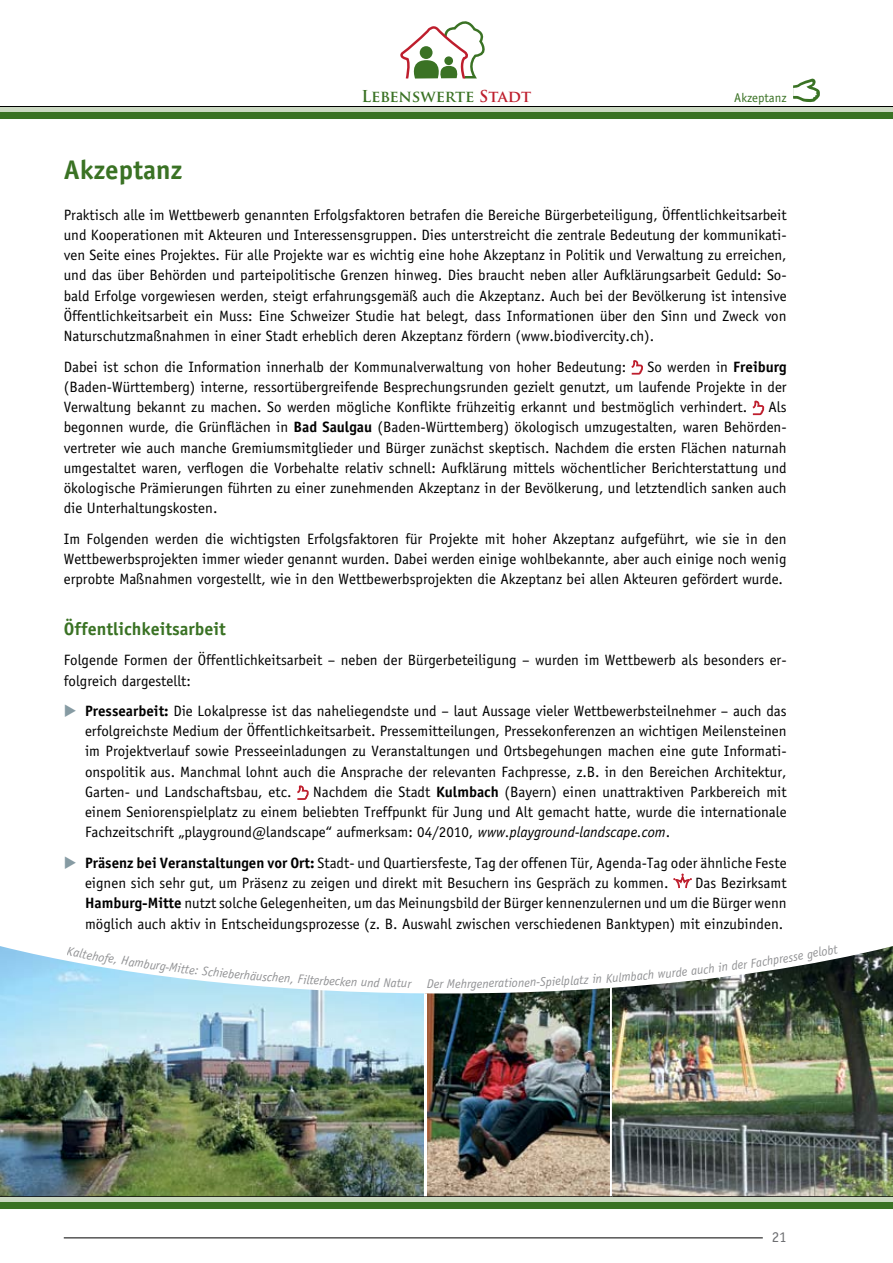
<style>
.page{position:relative;width:893px;height:1263px;background:#fff}
.page>*{position:absolute;margin:0;border:0;box-sizing:border-box;transform-origin:0 0}
.t1{font:700 27px "Officina Sans";color:#3a7224}
.t2{font:700 18px "Officina Sans";color:#3a7224}
.t3{font:700 16.05px "Trajan Pro";color:#3a7224}
.t4{font:15px/20.2px "Officina Sans";color:#000;text-align:justify}
.t5{font:15px "Officina Sans";color:#6d6e71}
.t6{font:italic 12.75px "Officina Sans";letter-spacing:-.005em;color:#6d6e71}
.t7{font:12.75px "Officina Sans";color:#3a7224}
.s1{color:#be1e2d}
.s2{font-weight:700}
.s3{font-style:italic}
</style>
<div class="page">
<svg style="left:400px;top:21px;width:85px;height:58px"></svg>
<hr style="left:64px;top:1237px;width:718px;height:1px;background:#000">
<div style="left:763px;top:1225px;width:24px;height:22px;background:#fff"></div>
<svg style="left:0;top:107px;width:893px;height:6px;fill:#cbd9c2"></svg>
<hr style="left:0;top:106px;width:893px;height:1px;background:#000">
<div style="left:0;top:113px;width:893px;height:6px;background:#3a7224"></div>
<svg style="left:0;top:1197px;width:893px;height:6px;fill:#cbd9c2"></svg>
<hr style="left:0;top:1196px;width:893px;height:1px;background:#000">
<div style="left:0;top:1203px;width:893px;height:6px;background:#3a7224"></div>
<img style="left:0;top:946px;width:424px;height:250px">
<img style="left:427px;top:988px;width:183px;height:208px">
<img style="left:612px;top:946px;width:281px;height:250px">
<svg style="left:632px;top:360px;width:11px;height:15px"></svg>
<svg style="left:753px;top:401px;width:11px;height:14px"></svg>
<svg style="left:297px;top:785px;width:12px;height:15px"></svg>
<svg style="left:673px;top:873px;width:19px;height:15px"></svg>
<svg style="left:793px;top:79px;width:27px;height:23px"></svg>
<svg style="left:67px;top:946px;width:13px;height:11px"></svg>
<p class="t3" style="left:361px;top:87px;width:171px">Lebenswerte <span class="s1">Stadt</span></p>
<p class="t7" style="left:734px;top:91px;width:54px">Akzeptanz</p>
<h1 class="t1" style="left:64px;top:155px;width:120px">Akzeptanz</h1>
<p class="t4" style="left:64px;top:205px;width:724px">Praktisch alle im Wettbewerb genannten Erfolgsfaktoren betrafen die Bereiche Bürgerbeteiligung, Öffentlichkeitsarbeit und Kooperationen mit Akteuren und Interessensgruppen. Dies unterstreicht die zentrale Bedeutung der kommunikati&shy;ven Seite eines Projektes. Für alle Projekte war es wichtig eine hohe Akzeptanz in Politik und Verwaltung zu erreichen, und das über Behörden und parteipolitische Grenzen hinweg. Dies braucht neben aller Aufklärungsarbeit Geduld: So&shy;bald Erfolge vorgewiesen werden, steigt erfahrungsgemäß auch die Akzeptanz. Auch bei der Bevölkerung ist intensive Öffentlichkeitsarbeit ein Muss: Eine Schweizer Studie hat belegt, dass Informationen über den Sinn und Zweck von Naturschutzmaßnahmen in einer Stadt erheblich deren Akzeptanz fördern (www.biodivercity.ch).</p>
<p class="t4" style="left:64px;top:357px;width:564px">Dabei ist schon die Information innerhalb der Kommunalverwaltung von hoher Bedeutung:</p>
<p class="t4" style="left:64px;top:357px;width:724px;text-indent:584px">So werden in <span class="s2">Freiburg </span>(Baden-Württemberg) interne, ressortübergreifende Besprechungsrunden gezielt genutzt, um laufende Projekte in der Verwaltung bekannt zu machen. So werden mögliche Konflikte frühzeitig erkannt und bestmöglich verhindert.</p>
<p class="t4" style="left:64px;top:397px;width:724px;text-indent:705px">Als begonnen wurde, die Grünflächen in <span class="s2">Bad Saulgau</span> (Baden-Württemberg) ökologisch umzugestalten, waren Behörden&shy;vertreter wie auch manche Gremiumsmitglieder und Bürger zunächst skeptisch. Nachdem die ersten Flächen naturnah umgestaltet waren, verflogen die Vorbehalte relativ schnell: Aufklärung mittels wöchentlicher Berichterstattung und ökologische Prämierungen führten zu einer zunehmenden Akzeptanz in der Bevölkerung, und letztendlich sanken auch die Unterhaltungskosten.</p>
<p class="t4" style="left:64px;top:529px;width:724px">Im Folgenden werden die wichtigsten Erfolgsfaktoren für Projekte mit hoher Akzeptanz aufgeführt, wie sie in den Wettbewerbsprojekten immer wieder genannt wurden. Dabei werden einige wohlbekannte, aber auch einige noch wenig erprobte Maßnahmen vorgestellt, wie in den Wettbewerbsprojekten die Akzeptanz bei allen Akteuren gefördert wurde.</p>
<p class="t2" style="left:64px;top:618px;width:163px">Öffentlichkeitsarbeit</p>
<p class="t4" style="left:64px;top:650px;width:724px">Folgende Formen der Öffentlichkeitsarbeit – neben der Bürgerbeteiligung – wurden im Wettbewerb als besonders er&shy;folgreich dargestellt:</p>
<p class="t4" style="left:85px;top:701px;width:703px"><span class="s2">Pressearbeit:</span> Die Lokalpresse ist das naheliegendste und – laut Aussage vieler Wettbewerbsteilnehmer – auch das erfolgreichste Medium der Öffentlichkeitsarbeit. Pressemitteilungen, Pressekonferenzen an wichtigen Meilensteinen im Projektverlauf sowie Presseeinladungen zu Veranstaltungen und Ortsbegehungen machen eine gute Informati&shy;onspolitik aus. Manchmal lohnt auch die Ansprache der relevanten Fachpresse, z.B. in den Bereichen Architektur, Garten- und Landschaftsbau, etc.</p>
<p class="t4" style="left:85px;top:782px;width:703px;text-indent:228px">Nachdem die Stadt <span class="s2">Kulmbach</span> (Bayern) einen unattraktiven Parkbereich mit einem Seniorenspielplatz zu einem beliebten Treffpunkt für Jung und Alt gemacht hatte, wurde die internationale Fachzeitschrift „playground@landscape“ aufmerksam: 04/2010, <span class="s3">www.playground-landscape.com</span>.</p>
<p class="t4" style="left:85px;top:853px;width:703px"><span class="s2">Präsenz bei Veranstaltungen vor Ort:</span> Stadt- und Quartiersfeste, Tag der offenen Tür, Agenda-Tag oder ähnliche Feste eignen sich sehr gut, um Präsenz zu zeigen und direkt mit Besuchern ins Gespräch zu kommen.</p>
<p class="t4" style="left:85px;top:873px;width:703px;text-indent:610px">Das Bezirksamt <span class="s2">Hamburg-Mitte</span> nutzt solche Gelegenheiten, um das Meinungsbild der Bürger kennenzulernen und um die Bürger wenn möglich auch aktiv in Entscheidungsprozesse (z. B. Auswahl zwischen verschiedenen Banktypen) mit einzubinden.</p>
<p class="t6" style="left:161px;top:959px;width:37px;rotate:7deg">g-Mitte</p>
<p class="t6" style="left:196px;top:963px;width:30px;rotate:6deg">: Schi</p>
<p class="t6" style="left:223px;top:966px;width:42px;rotate:5deg">eberhäu</p>
<p class="t6" style="left:263px;top:969px;width:33px;rotate:4deg">schen,</p>
<p class="t6" style="left:298px;top:972px;width:49px;rotate:3deg">Filterbeck</p>
<p class="t6" style="left:346px;top:974px;width:36px;rotate:2deg">en und</p>
<p class="t6" style="left:384px;top:976px;width:29px;rotate:1deg">Natur</p>
<p class="t6" style="left:427px;top:976px;width:46px">Der Mehr</p>
<p class="t6" style="left:471px;top:976px;width:39px;rotate:-1deg">generat</p>
<p class="t6" style="left:508px;top:976px;width:45px;rotate:-2deg">ionen-Sp</p>
<p class="t6" style="left:552px;top:974px;width:45px;rotate:-3deg">ielplatz i</p>
<p class="t6" style="left:595px;top:972px;width:37px;rotate:-4deg">n Kulm</p>
<p class="t6" style="left:630px;top:969px;width:37px;rotate:-5deg">bach w</p>
<p class="t6" style="left:665px;top:966px;width:33px;rotate:-6deg">urde a</p>
<p class="t6" style="left:696px;top:963px;width:33px;rotate:-7deg">uch in</p>
<p class="t6" style="left:731px;top:959px;width:32px;rotate:-8deg">der Fa</p>
<p class="t6" style="left:761px;top:955px;width:28px;rotate:-9deg">chpre</p>
<p class="t6" style="left:787px;top:951px;width:26px;rotate:-10deg">sse g</p>
<p class="t6" style="left:811px;top:946px;width:27px;rotate:-11deg">elobt</p>
<p class="t6" style="left:81px;top:946px;width:27px;rotate:10deg">lteho</p>
<p class="t6" style="left:106px;top:951px;width:26px;rotate:9deg">fe, H</p>
<p class="t6" style="left:130px;top:954px;width:33px;rotate:8deg">ambur</p>
<p class="t5" style="left:772px;top:1228px;width:16px">21</p>
</div>
